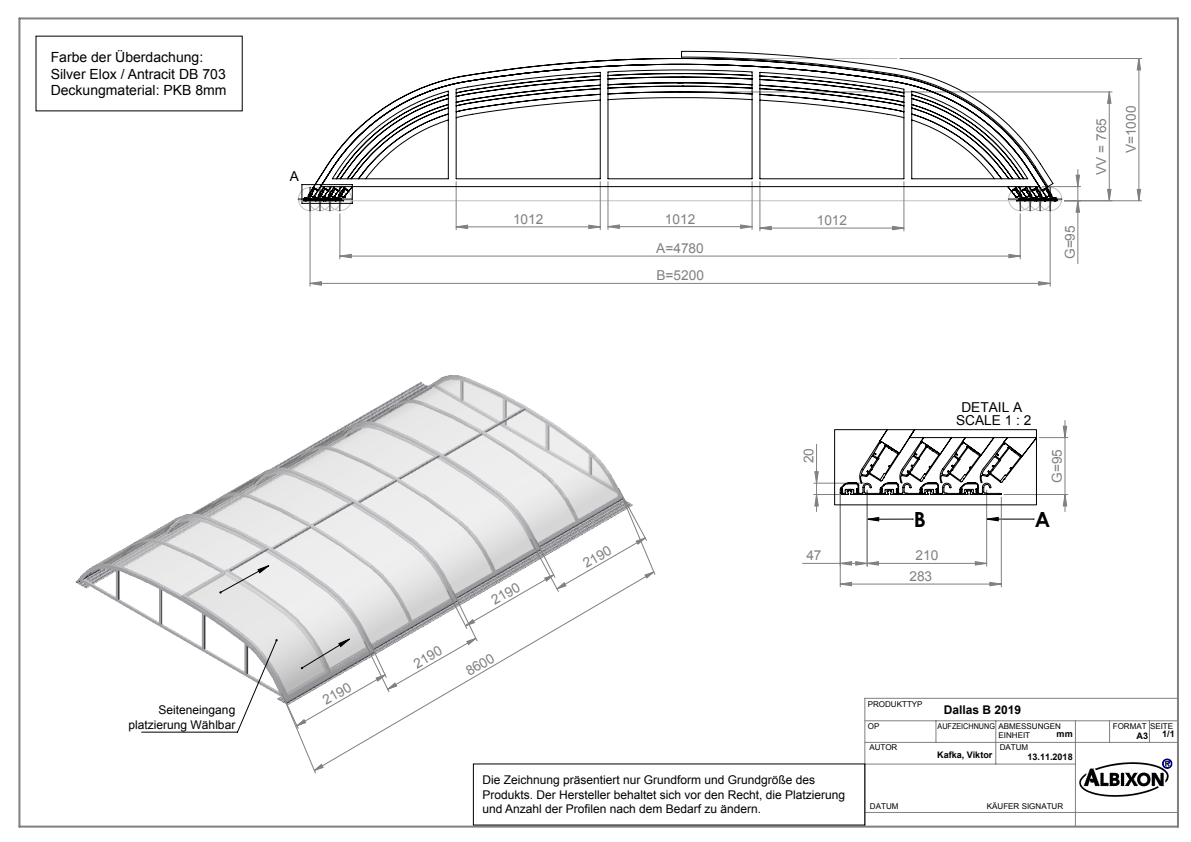
<style>
.page{position:relative;width:1191px;height:842px;background:#fff}
.page>*{position:absolute;margin:0;border:0;box-sizing:border-box;transform-origin:0 0}
.t1{font:700 20.9px "Century Gothic";color:#000}
.t2{font:14px/16.8px "Arial";color:#000}
.t3{font:13.7px/20.7px "Arial";color:#808080;text-align:center}
.t4{font:13.7px/12.9px "Arial";color:#000;text-align:center}
.t5{font:12px/14.4px "Arial";color:#000;text-align:right}
.t6{font:700 12px "Arial";color:#000}
.t7{font:700 9px "Arial";color:#000}
.t8{font:8px "Arial";color:#000}
.t9{font:8px "Arial";color:#000}
.t10{font:8px "Arial";color:#000;scale:.9 1}
.s1{font-style:inherit}
</style>
<div class="page">
<img style="left:75px;top:375px;width:380px;height:241px">
<hr style="left:865px;top:812px;width:313px;height:1px;background:#808080">
<svg style="left:935px;top:721px;width:1px;height:21px"></svg>
<hr style="left:865px;top:764px;width:210px;height:1px;background:#808080">
<hr style="left:1075px;top:721px;width:1px;height:91px;background:#808080">
<hr style="left:865px;top:720px;width:313px;height:1px;background:#808080">
<svg style="left:1149px;top:721px;width:1px;height:21px"></svg>
<hr style="left:865px;top:742px;width:313px;height:1px;background:#808080">
<hr style="left:995px;top:721px;width:1px;height:43px;background:#808080">
<svg style="left:1109px;top:721px;width:1px;height:21px"></svg>
<svg style="left:1075px;top:813px;width:1px;height:13px"></svg>
<hr style="left:864px;top:698px;width:1px;height:129px;background:#808080">
<hr style="left:865px;top:698px;width:313px;height:1px;background:#808080">
<hr style="left:19px;top:17px;width:1159px;height:2px;background:#808080">
<hr style="left:18px;top:18px;width:2px;height:809px;background:#808080">
<hr style="left:19px;top:826px;width:1159px;height:2px;background:#808080">
<hr style="left:1177px;top:18px;width:2px;height:809px;background:#808080">
<hr style="left:310px;top:202px;width:1px;height:84px;background:#808080">
<hr style="left:1049px;top:202px;width:1px;height:84px;background:#808080">
<hr style="left:339px;top:214px;width:1px;height:45px;background:#808080">
<hr style="left:1020px;top:214px;width:1px;height:45px;background:#808080">
<hr style="left:1077px;top:201px;width:1px;height:63px;background:#808080">
<hr style="left:759px;top:182px;width:1px;height:49px;background:#808080">
<hr style="left:903px;top:182px;width:1px;height:49px;background:#808080">
<hr style="left:456px;top:182px;width:1px;height:48px;background:#808080">
<hr style="left:600px;top:182px;width:1px;height:48px;background:#808080">
<hr style="left:840px;top:495px;width:1px;height:92px;background:#808080">
<hr style="left:1001px;top:497px;width:1px;height:90px;background:#808080">
<hr style="left:608px;top:182px;width:1px;height:47px;background:#808080">
<hr style="left:752px;top:182px;width:1px;height:47px;background:#808080">
<svg style="left:285px;top:496px;width:188px;height:278px"></svg>
<svg style="left:309px;top:254px;width:741px;height:32px"></svg>
<svg style="left:298px;top:58px;width:843px;height:155px"></svg>
<svg style="left:456px;top:225px;width:545px;height:361px"></svg>
<svg style="left:839px;top:561px;width:148px;height:5px"></svg>
<svg style="left:814px;top:471px;width:5px;height:41px"></svg>
<svg style="left:607px;top:224px;width:145px;height:5px"></svg>
<svg style="left:314px;top:572px;width:340px;height:198px"></svg>
<svg style="left:141px;top:537px;width:505px;height:196px"></svg>
<svg style="left:302px;top:50px;width:756px;height:153px"></svg>
<svg style="left:834px;top:420px;width:233px;height:101px"></svg>
<svg style="left:1079px;top:758px;width:93px;height:39px"></svg>
<p class="t2" style="left:51px;top:49px;width:177px">Farbe der Überdachung:<br>Silver Elox / Antracit DB 703<br>Deckungmaterial: PKB 8mm</p>
<p class="t4" style="left:290px;top:170px;width:11px">A</p>
<p class="t5" style="left:129px;top:703px;width:108px">Seiteneingang platzierung Wählbar</p>
<p class="t3" style="left:319px;top:692px;width:32px;rotate:-30deg">2190</p>
<p class="t3" style="left:513px;top:209px;width:32px">1012</p>
<p class="t3" style="left:665px;top:209px;width:32px">1012</p>
<p class="t3" style="left:816px;top:210px;width:32px">1012</p>
<p class="t3" style="left:656px;top:238px;width:49px">A=4780</p>
<p class="t3" style="left:656px;top:265px;width:49px">B=5200</p>
<p class="t3" style="left:1059px;top:259px;width:35px;rotate:-90deg">G=95</p>
<p class="t3" style="left:1091px;top:175px;width:58px;rotate:-90deg">VV = 765</p>
<p class="t3" style="left:1120px;top:153px;width:49px;rotate:-90deg">V=1000</p>
<p class="t3" style="left:409px;top:656px;width:32px;rotate:-30deg">2190</p>
<p class="t3" style="left:487px;top:592px;width:32px;rotate:-30deg">2190</p>
<p class="t3" style="left:462px;top:663px;width:32px;rotate:-30deg">8600</p>
<p class="t3" style="left:579px;top:555px;width:32px;rotate:-30deg">2190</p>
<p class="t3" style="left:798px;top:463px;width:17px;rotate:-90deg">20</p>
<p class="t4" style="left:956px;top:401px;width:77px">DETAIL A<br>SCALE 1 : 2</p>
<p class="t3" style="left:1047px;top:483px;width:35px;rotate:-90deg">G=95</p>
<h1 class="t1" style="left:914px;top:503px;width:14px">B</h1>
<h1 class="t1" style="left:1034px;top:503px;width:17px">A</h1>
<p class="t3" style="left:806px;top:545px;width:17px">47</p>
<p class="t3" style="left:909px;top:545px;width:30px">210<br>283</p>
<p class="t9" style="left:867px;top:699px;width:56px">PRODU<span class="s1">K</span>TTYP</p>
<p class="t8" style="left:867px;top:721px;width:13px">OP</p>
<p class="t6" style="left:943px;top:702px;width:79px">Dallas B 2019</p>
<p class="t10" style="left:937px;top:721px;width:139px">AUFZEICHNUNG ABMESSUNGEN</p>
<p class="t9" style="left:1112px;top:720px;width:62px">FORMAT <span class="s1">SEITE</span></p>
<p class="t7" style="left:1136px;top:730px;width:13px">A3</p>
<p class="t7" style="left:1162px;top:727px;width:14px">1/1</p>
<p class="t7" style="left:1056px;top:727px;width:18px">mm</p>
<p class="t8" style="left:998px;top:730px;width:33px">EINHEIT</p>
<p class="t9" style="left:869px;top:742px;width:30px">AUTOR</p>
<p class="t8" style="left:999px;top:742px;width:30px">DATUM</p>
<p class="t7" style="left:937px;top:748px;width:57px">Kafka, Viktor</p>
<p class="t7" style="left:1027px;top:751px;width:47px">13.11.2018</p>
<p class="t5" style="left:482px;top:773px;width:364px;text-align:left">Die Zeichnung präsentiert nur Grundform und Grundgröße des<br>Produkts. Der Hersteller behaltet sich vor den Recht, die Platzierung und Anzahl der Profilen nach dem Bedarf zu ändern.</p>
<p class="t8" style="left:870px;top:801px;width:30px">DATUM</p>
<p class="t8" style="left:987px;top:801px;width:78px">KÄUFER SIGNATUR</p>
</div>
